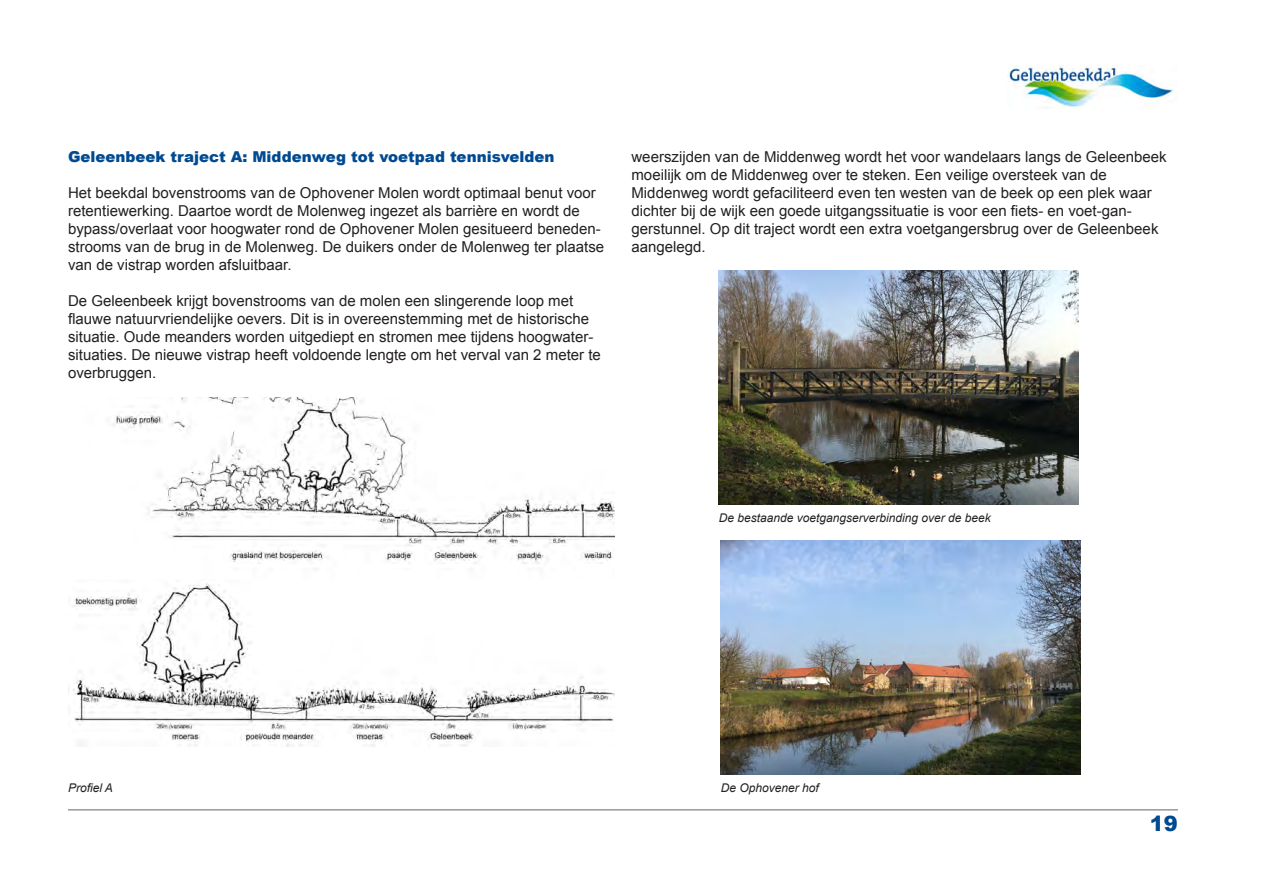
<style>
.page{position:relative;width:1263px;height:893px;background:#fff}
.page>*{position:absolute;margin:0;border:0;box-sizing:border-box;transform-origin:0 0}
.t1{font:900 21px "Arial";color:#004a91}
.tekst{font:15px/18px "Arial";color:#231f20}
.Tussenkopjes_2{font:900 15px "Arial";color:#004a91}
.Onderschrift{font:italic 12px "Arial";color:#231f20}
</style>
<div class="page">
<img style="left:1008px;top:66px;width:170px;height:41px">
<hr style="left:68px;top:809px;width:1110px;height:1px;background:#636466">
<img style="left:68px;top:397px;width:546px;height:350px">
<img style="left:721px;top:540px;width:359px;height:234px">
<img style="left:719px;top:270px;width:359px;height:234px">
<p class="Tussenkopjes_2" style="left:68px;top:146px;width:488px">Geleenbeek traject A: Middenweg tot voetpad tennisvelden</p>
<p class="tekst" style="left:68px;top:184px;width:538px">Het beekdal bovenstrooms van de Ophovener Molen wordt optimaal benut voor retentiewerking. Daartoe wordt de Molenweg ingezet als barrière en wordt de bypass/overlaat voor hoogwater rond de Ophovener Molen gesitueerd beneden&shy;strooms van de brug in de Molenweg. De duikers onder de Molenweg ter plaatse van de vistrap worden afsluitbaar.</p>
<p class="tekst" style="left:68px;top:292px;width:534px">De Geleenbeek krijgt bovenstrooms van de molen een slingerende loop met flauwe natuurvriendelijke oevers. Dit is in overeenstemming met de historische situatie. Oude meanders worden uitgediept en stromen mee tijdens hoogwater&shy;situaties. De nieuwe vistrap heeft voldoende lengte om het verval van 2 meter te overbruggen.</p>
<p class="tekst" style="left:631px;top:148px;width:537px">weerszijden van de Middenweg wordt het voor wandelaars langs de Geleenbeek moeilijk om de Middenweg over te steken. Een veilige oversteek van de Middenweg wordt gefaciliteerd even ten westen van de beek op een plek waar dichter bij de wijk een goede uitgangssituatie is voor een fiets- en voet-gan&shy;gerstunnel. Op dit traject wordt een extra voetgangersbrug over de Geleenbeek aangelegd.</p>
<p class="Onderschrift" style="left:719px;top:510px;width:274px">De bestaande voetgangserverbinding over de beek</p>
<p class="Onderschrift" style="left:68px;top:780px;width:46px">Profiel A</p>
<p class="Onderschrift" style="left:721px;top:780px;width:100px">De Ophovener hof</p>
<h1 class="t1" style="left:1150px;top:809px;width:30px">19</h1>
</div>
